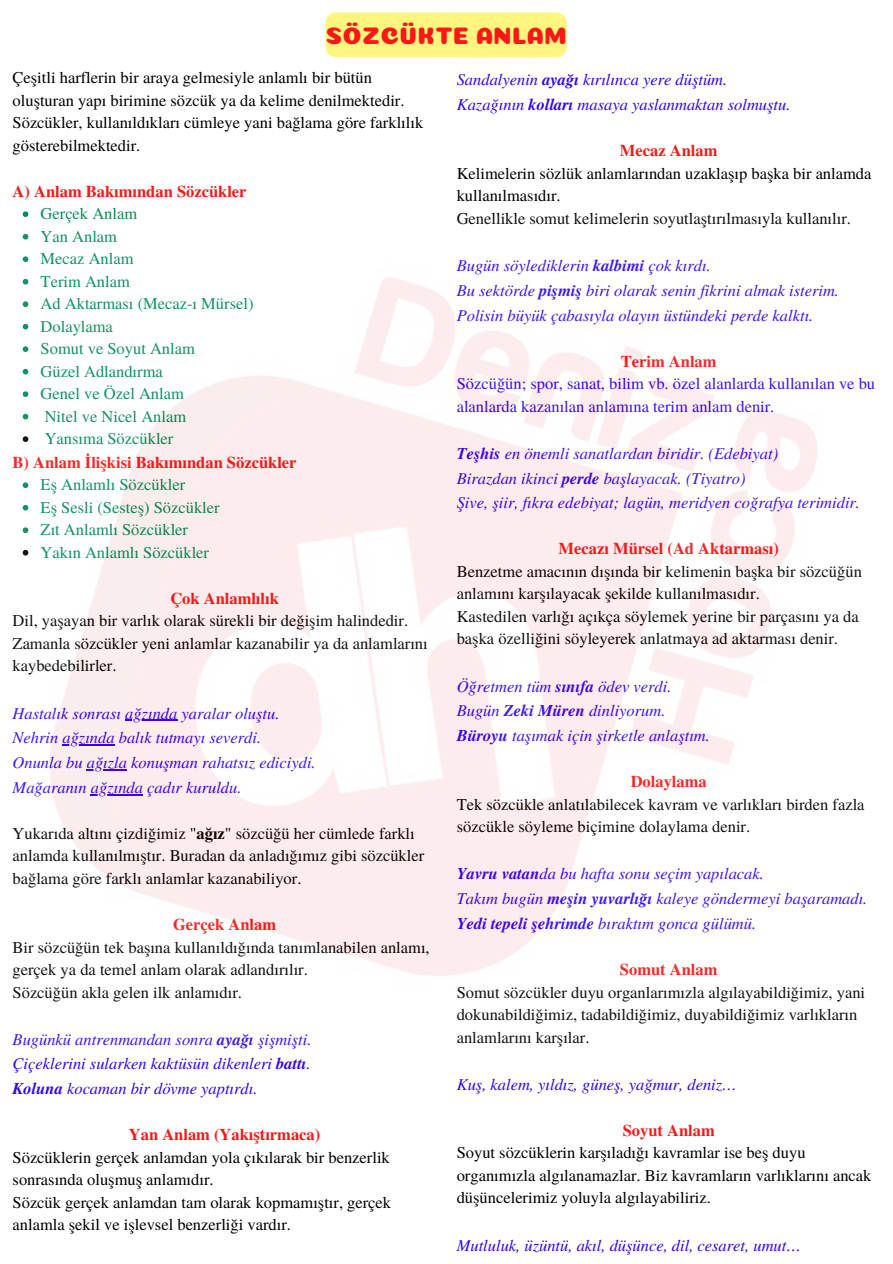
<style>
.page{position:relative;width:893px;height:1264px;background:#fff}
.page>*{position:absolute;margin:0;border:0;box-sizing:border-box;transform-origin:0 0}
.t1{font:24px "Coiny";letter-spacing:.01em;color:#ff1616}
.t2{font:16.5px/22.5px "Te X Gyre Termes";color:#000}
.t3{font:italic 16.5px/24.8px "Te X Gyre Termes";color:#30f}
.t4{font:16.5px/22.5px "Te X Gyre Termes";color:#008c53}
.t5{font:700 16.5px "Te X Gyre Termes";color:#ff1616}
.t6{font:16.5px/22.5px "Te X Gyre Termes";color:#30f}
.s1{font-weight:700}
</style>
<div class="page">
<svg style="left:23px;top:211px;width:5px;height:5px"></svg>
<div style="left:325px;top:12px;width:241px;height:45px;background:#fff57f;border-radius:10px"></div>
<img style="left:22px;top:216px;width:795px;height:760px">
<h1 class="t1" style="left:325px;top:21px;width:243px">SÖZCÜKTE ANLAM</h1>
<p class="t2" style="left:13px;top:66px;width:412px">Çeşitli harflerin bir araya gelmesiyle anlamlı bir bütün oluşturan yapı birimine sözcük ya da kelime denilmektedir.<br>Sözcükler, kullanıldıkları cümleye yani bağlama göre farklılık gösterebilmektedir.</p>
<p class="t5" style="left:13px;top:178px;width:235px">A) Anlam Bakımından Sözcükler</p>
<p class="t4" style="left:41px;top:202px;width:214px">Gerçek Anlam<br>Yan Anlam<br>Mecaz Anlam<br>Terim Anlam<br>Ad Aktarması (Mecaz-ı Mürsel)<br>Dolaylama<br>Somut ve Soyut Anlam<br>Güzel Adlandırma<br>Genel ve Özel Anlam<br>Nitel ve Nicel Anlam<br>Yansıma Sözcükler</p>
<p class="t4" style="left:41px;top:472px;width:180px">Eş Anlamlı Sözcükler<br>Eş Sesli (Sesteş) Sözcükler<br>Zıt Anlamlı Sözcükler<br>Yakın Anlamlı Sözcükler</p>
<p class="t5" style="left:13px;top:449px;width:285px">B) Anlam İlişkisi Bakımından Sözcükler</p>
<p class="t5" style="left:170px;top:585px;width:110px">Çok Anlamlılık</p>
<p class="t2" style="left:13px;top:608px;width:416px">Dil, yaşayan bir varlık olarak sürekli bir değişim halindedir.<br>Zamanla sözcükler yeni anlamlar kazanabilir ya da anlamlarını kaybedebilirler.</p>
<p class="t3" style="left:13px;top:699px;width:304px">Hastalık sonrası ağzında yaralar oluştu.<br>Nehrin ağzında balık tutmayı severdi.<br>Onunla bu ağızla konuşman rahatsız ediciydi.<br>Mağaranın ağzında çadır kuruldu.</p>
<p class="t2" style="left:13px;top:821px;width:413px">Yukarıda altını çizdiğimiz "<span class="s1">ağız</span>" sözcüğü her cümlede farklı anlamda kullanılmıştır. Buradan da anladığımız gibi sözcükler bağlama göre farklı anlamlar kazanabiliyor.</p>
<p class="t5" style="left:173px;top:911px;width:104px">Gerçek Anlam</p>
<p class="t2" style="left:13px;top:934px;width:418px">Bir sözcüğün tek başına kullanıldığında tanımlanabilen anlamı, gerçek ya da temel anlam olarak adlandırılır.<br>Sözcüğün akla gelen ilk anlamıdır.</p>
<p class="t3" style="left:13px;top:1025px;width:300px;text-align:justify">Bugünkü antrenmandan sonra <span class="s1">ayağı</span> şişmişti.<br>Çiçeklerini sularken kaktüsün dikenleri <span class="s1">battı</span>.<br><span class="s1">Koluna</span> kocaman bir dövme yaptırdı.</p>
<p class="t5" style="left:129px;top:1121px;width:193px">Yan Anlam (Yakıştırmaca)</p>
<p class="t2" style="left:13px;top:1145px;width:380px">Sözcüklerin gerçek anlamdan yola çıkılarak bir benzerlik sonrasında oluşmuş anlamıdır.<br>Sözcük gerçek anlamdan tam olarak kopmamıştır, gerçek anlamla şekil ve işlevsel benzerliği vardır.</p>
<p class="t3" style="left:456px;top:66px;width:335px">Sandalyenin <span class="s1">ayağı</span> kırılınca yere düştüm.<br>Kazağının <span class="s1">kolları</span> masaya yaslanmaktan solmuştu.</p>
<p class="t5" style="left:620px;top:138px;width:99px">Mecaz Anlam</p>
<p class="t2" style="left:456px;top:161px;width:416px">Kelimelerin sözlük anlamlarından uzaklaşıp başka bir anlamda kullanılmasıdır.<br>Genellikle somut kelimelerin soyutlaştırılmasıyla kullanılır.</p>
<p class="t3" style="left:456px;top:252px;width:384px">Bugün söylediklerin <span class="s1">kalbimi</span> çok kırdı.<br>Bu sektörde <span class="s1">pişmiş</span> biri olarak senin fikrini almak isterim.<br>Polisin büyük çabasıyla olayın üstündeki perde kalktı.</p>
<p class="t5" style="left:621px;top:348px;width:97px">Terim Anlam</p>
<p class="t6" style="left:456px;top:371px;width:420px">Sözcüğün; spor, sanat, bilim vb. özel alanlarda kullanılan ve bu alanlarda kazanılan anlamına terim anlam denir.</p>
<p class="t3" style="left:456px;top:440px;width:405px"><span class="s1">Teşhis</span> en önemli sanatlardan biridir. (Edebiyat)<br>Birazdan ikinci <span class="s1">perde</span> başlayacak. (Tiyatro)<br>Şive, şiir, fıkra edebiyat; lagün, meridyen coğrafya terimidir.</p>
<p class="t5" style="left:558px;top:536px;width:222px">Mecazı Mürsel (Ad Aktarması)</p>
<p class="t2" style="left:456px;top:559px;width:406px">Benzetme amacının dışında bir kelimenin başka bir sözcüğün anlamını karşılayacak şekilde kullanılmasıdır.<br>Kastedilen varlığı açıkça söylemek yerine bir parçasını ya da başka özelliğini söyleyerek anlatmaya ad aktarması denir.</p>
<p class="t3" style="left:456px;top:672px;width:255px">Öğretmen tüm <span class="s1">sınıfa</span> ödev verdi.<br>Bugün <span class="s1">Zeki Müren</span> dinliyorum.<br><span class="s1">Büroyu</span> taşımak için şirketle anlaştım.</p>
<p class="t5" style="left:630px;top:768px;width:77px">Dolaylama</p>
<p class="t2" style="left:456px;top:792px;width:409px">Tek sözcükle anlatılabilecek kavram ve varlıkları birden fazla sözcükle söyleme biçimine dolaylama denir.</p>
<p class="t3" style="left:456px;top:860px;width:412px"><span class="s1">Yavru vatan</span>da bu hafta sonu seçim yapılacak.<br>Takım bugün <span class="s1">meşin yuvarlığı</span> kaleye göndermeyi başaramadı.<br><span class="s1">Yedi tepeli şehrimde</span> bıraktım gonca gülümü.</p>
<p class="t5" style="left:620px;top:956px;width:99px">Somut Anlam</p>
<p class="t2" style="left:456px;top:979px;width:410px">Somut sözcükler duyu organlarımızla algılayabildiğimiz, yani dokunabildiğimiz, tadabildiğimiz, duyabildiğimiz varlıkların anlamlarını karşılar.</p>
<p class="t3" style="left:456px;top:1070px;width:282px">Kuş, kalem, yıldız, güneş, yağmur, deniz…</p>
<p class="t5" style="left:622px;top:1117px;width:93px">Soyut Anlam</p>
<p class="t2" style="left:456px;top:1140px;width:416px">Soyut sözcüklerin karşıladığı kavramlar ise beş duyu organımızla algılanamazlar. Biz kavramların varlıklarını ancak düşüncelerimiz yoluyla algılayabiliriz.</p>
<p class="t3" style="left:456px;top:1231px;width:346px">Mutluluk, üzüntü, akıl, düşünce, dil, cesaret, umut…</p>
</div>
